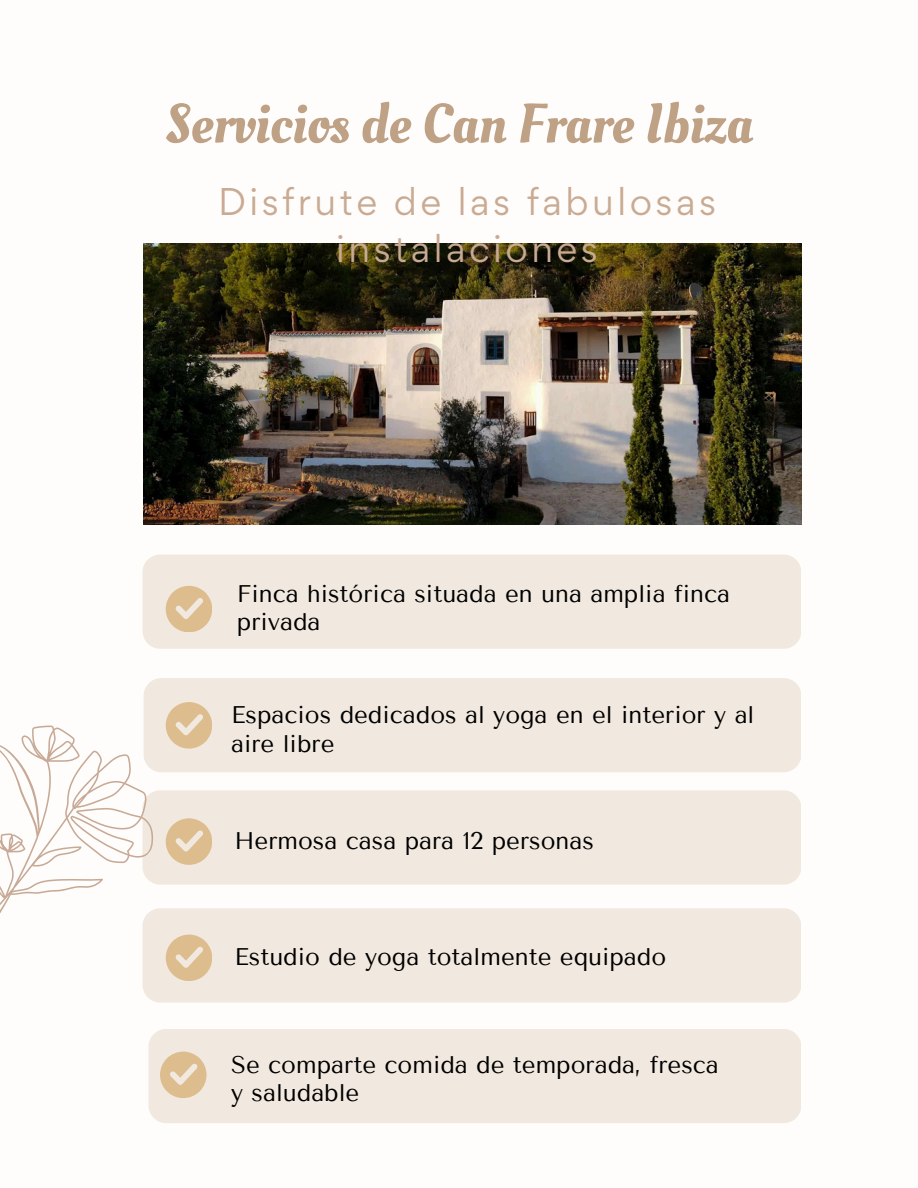
<style>
.page{position:relative;width:918px;height:1188px;background:#fefdfb}
.page>*{position:absolute;margin:0;border:0;box-sizing:border-box;transform-origin:0 0}
.t1{font:55.5px "Oleo Script";color:#bfa185}
.t2{font:34.5px/47.2px "Gordita";letter-spacing:.1em;color:#c9aa93;text-align:center}
.t3{font:24px/28.2px "Tenor Sans";color:#000}
</style>
<div class="page">
<img style="left:144px;top:244px;width:658px;height:281px">
<div style="left:142px;top:554px;width:659px;height:95px;background:#f1e9de;border-radius:18px"></div>
<div style="left:144px;top:678px;width:657px;height:94px;background:#f1e9de;border-radius:18px"></div>
<div style="left:142px;top:790px;width:659px;height:95px;background:#f1e9de;border-radius:18px"></div>
<div style="left:142px;top:908px;width:659px;height:95px;background:#f1e9de;border-radius:18px"></div>
<svg style="left:166px;top:586px;width:46px;height:46px"></svg>
<svg style="left:189px;top:702px;width:23px;height:46px"></svg>
<svg style="left:189px;top:818px;width:23px;height:46px"></svg>
<svg style="left:189px;top:935px;width:23px;height:46px"></svg>
<div style="left:148px;top:1029px;width:653px;height:94px;background:#f1e9de;border-radius:18px"></div>
<svg style="left:160px;top:1052px;width:46px;height:46px"></svg>
<svg style="left:0;top:684px;width:189px;height:319px"></svg>
<h1 class="t1" style="left:165px;top:87px;width:589px">Servicios de Can Frare Ibiza</h1>
<p class="t2" style="left:218px;top:178px;width:500px">Disfrute de las fabulosas instalaciones</p>
<h2 class="t3" style="left:237px;top:580px;width:495px">Finca histórica situada en una amplia finca privada</h2>
<p class="t3" style="left:231px;top:701px;width:525px">Espacios dedicados al yoga en el interior y al aire libre</p>
<p class="t3" style="left:234px;top:827px;width:361px">Hermosa casa para 12 personas</p>
<p class="t3" style="left:234px;top:943px;width:433px">Estudio de yoga totalmente equipado</p>
<p class="t3" style="left:231px;top:1051px;width:489px">Se comparte comida de temporada, fresca y saludable</p>
</div>
